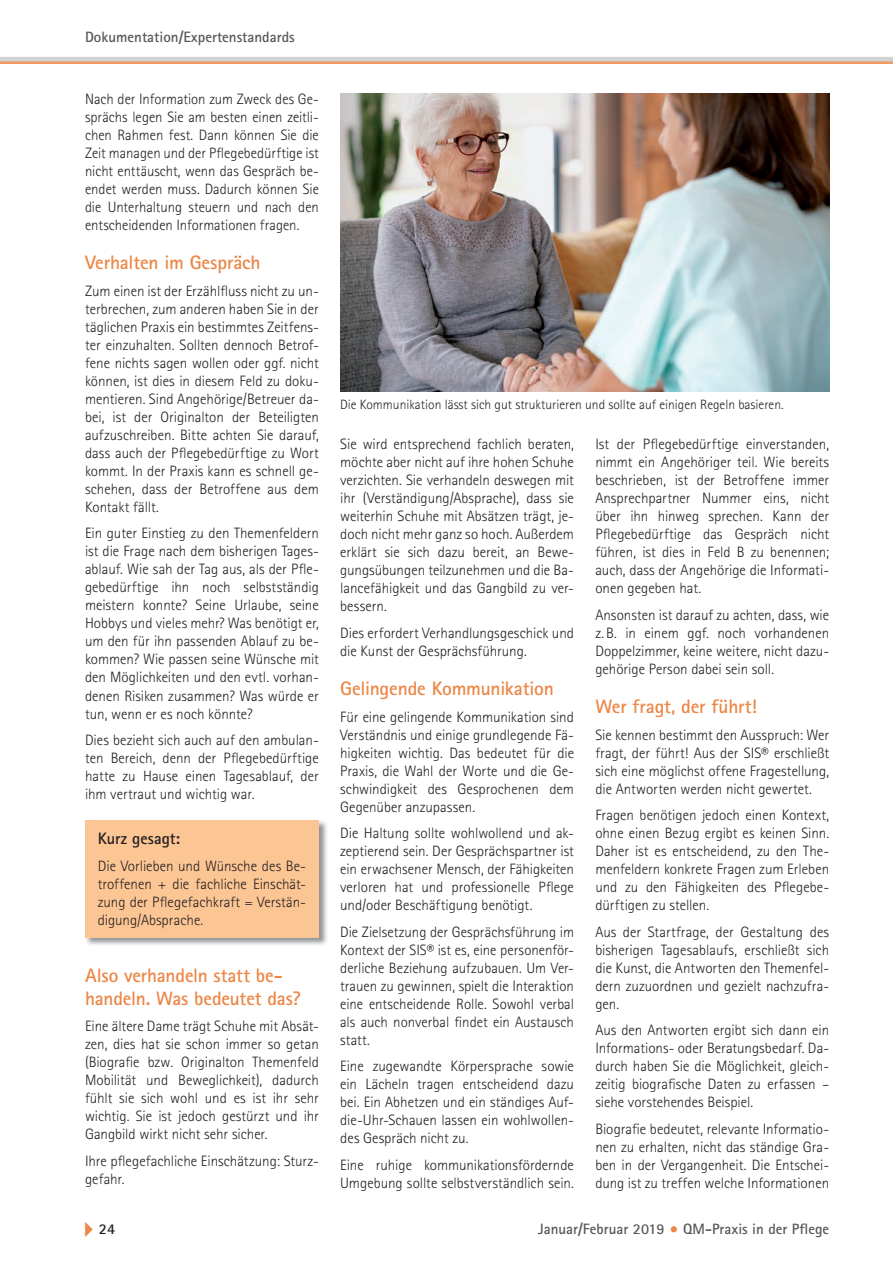
<style>
.page{position:relative;width:893px;height:1263px;background:#fff}
.page>*{position:absolute;margin:0;border:0;box-sizing:border-box;transform-origin:0 0}
.t1{font:700 19.5px/22.5px "Rotis Sans Serif Std";letter-spacing:-.01em;color:#eb8747}
.t2{font:700 16.5px "Rotis Sans Serif Std";letter-spacing:-.005em;color:#231f20}
.t3{font:300 15px/18px "Rotis Sans Serif Std";color:#231f20;text-align:justify}
.t4{font:700 15px "Rotis Sans Serif Std";color:#57585a}
.t5{font:700 15px "Rotis Sans Serif Std";color:#231f20}
.t6{font:300 13.5px "Rotis Sans Serif Std";color:#231f20}
.s1{color:#eb8747}
</style>
<div class="page">
<img style="left:0;top:61px;width:893px;height:3px">
<hr style="left:0;top:57px;width:893px;height:4px;background:#d1d2d4">
<img style="left:85px;top:821px;width:242px;height:124px">
<div style="left:85px;top:820px;width:234px;height:117px;background:#fcc594"></div>
<img style="left:340px;top:94px;width:489px;height:297px">
<p class="t4" style="left:85px;top:28px;width:211px">Dokumentation/Expertenstandards</p>
<p class="t3" style="left:85px;top:90px;width:235px">Nach der Information zum Zweck des Ge&shy;sprächs legen Sie am besten einen zeitli&shy;chen Rahmen fest. Dann können Sie die Zeit managen und der Pflegebedürftige ist nicht enttäuscht, wenn das Gespräch be&shy;endet werden muss. Dadurch können Sie die Unterhaltung steuern und nach den entscheidenden Informationen fragen.</p>
<p class="t1" style="left:85px;top:251px;width:177px">Verhalten im Gespräch</p>
<p class="t3" style="left:85px;top:282px;width:235px">Zum einen ist der Erzählfluss nicht zu un&shy;terbrechen, zum anderen haben Sie in der täglichen Praxis ein bestimmtes Zeitfens&shy;ter einzuhalten. Sollten dennoch Betrof&shy;fene nichts sagen wollen oder ggf. nicht können, ist dies in diesem Feld zu doku&shy;mentieren. Sind Angehörige/Betreuer da&shy;bei, ist der Originalton der Beteiligten aufzuschreiben. Bitte achten Sie darauf, dass auch der Pflegebedürftige zu Wort kommt. In der Praxis kann es schnell ge&shy;schehen, dass der Betroffene aus dem Kontakt fällt.</p>
<p class="t3" style="left:85px;top:524px;width:235px">Ein guter Einstieg zu den Themenfeldern ist die Frage nach dem bisherigen Tages&shy;ablauf. Wie sah der Tag aus, als der Pfle&shy;gebedürftige ihn noch selbstständig meistern konnte? Seine Urlaube, seine Hobbys und vieles mehr? Was benötigt er, um den für ihn passenden Ablauf zu be&shy;kommen? Wie passen seine Wünsche mit den Möglichkeiten und den evtl. vorhan&shy;denen Risiken zusammen? Was würde er tun, wenn er es noch könnte?</p>
<p class="t3" style="left:85px;top:731px;width:235px">Dies bezieht sich auch auf den ambulan&shy;ten Bereich, denn der Pflegebedürftige hatte zu Hause einen Tagesablauf, der ihm vertraut und wichtig war.</p>
<p class="t2" style="left:98px;top:828px;width:84px">Kurz gesagt:</p>
<p class="t3" style="left:98px;top:856px;width:210px">Die Vorlieben und Wünsche des Be&shy;troffenen + die fachliche Einschät&shy;zung der Pflegefachkraft = Verstän&shy;digung/Absprache.</p>
<p class="t1" style="left:85px;top:964px;width:217px">Also verhandeln statt be&shy;handeln. Was bedeutet das?</p>
<p class="t3" style="left:85px;top:1017px;width:235px">Eine ältere Dame trägt Schuhe mit Absät&shy;zen, dies hat sie schon immer so getan (Biografie bzw. Originalton Themenfeld Mobilität und Beweglichkeit), dadurch fühlt sie sich wohl und es ist ihr sehr wichtig. Sie ist jedoch gestürzt und ihr Gangbild wirkt nicht sehr sicher.</p>
<p class="t3" style="left:85px;top:1152px;width:235px">Ihre pflegefachliche Einschätzung: Sturz&shy;gefahr.</p>
<p class="t6" style="left:340px;top:397px;width:445px">Die Kommunikation lässt sich gut strukturieren und sollte auf einigen Regeln basieren.</p>
<p class="t3" style="left:340px;top:435px;width:235px">Sie wird entsprechend fachlich beraten, möchte aber nicht auf ihre hohen Schuhe verzichten. Sie verhandeln deswegen mit ihr (Verständigung/Absprache), dass sie weiterhin Schuhe mit Absätzen trägt, je&shy;doch nicht mehr ganz so hoch. Außerdem erklärt sie sich dazu bereit, an Bewe&shy;gungsübungen teilzunehmen und die Ba&shy;lancefähigkeit und das Gangbild zu ver&shy;bessern.</p>
<p class="t3" style="left:340px;top:624px;width:235px">Dies erfordert Verhandlungsgeschick und die Kunst der Gesprächsführung.</p>
<p class="t1" style="left:340px;top:677px;width:215px">Gelingende Kommunikation</p>
<p class="t3" style="left:340px;top:708px;width:235px">Für eine gelingende Kommunikation sind Verständnis und einige grundlegende Fä&shy;higkeiten wichtig. Das bedeutet für die Praxis, die Wahl der Worte und die Ge&shy;schwindigkeit des Gesprochenen dem Gegenüber anzupassen.</p>
<p class="t3" style="left:340px;top:824px;width:235px">Die Haltung sollte wohlwollend und ak&shy;zeptierend sein. Der Gesprächspartner ist ein erwachsener Mensch, der Fähigkeiten verloren hat und professionelle Pflege und/oder Beschäftigung benötigt.</p>
<p class="t3" style="left:340px;top:923px;width:235px">Die Zielsetzung der Gesprächsführung im Kontext der SIS® ist es, eine personenför&shy;derliche Beziehung aufzubauen. Um Ver&shy;trauen zu gewinnen, spielt die Interaktion eine entscheidende Rolle. Sowohl verbal als auch nonverbal findet ein Austausch statt.</p>
<p class="t3" style="left:340px;top:1057px;width:235px">Eine zugewandte Körpersprache sowie ein Lächeln tragen entscheidend dazu bei. Ein Abhetzen und ein ständiges Auf&shy;die-Uhr-Schauen lassen ein wohlwollen&shy;des Gespräch nicht zu.</p>
<p class="t3" style="left:340px;top:1156px;width:235px">Eine ruhige kommunikationsfördernde<br>Umgebung sollte selbstverständlich sein.</p>
<p class="t3" style="left:595px;top:435px;width:235px">Ist der Pflegebedürftige einverstanden, nimmt ein Angehöriger teil. Wie bereits beschrieben, ist der Betroffene immer Ansprechpartner Nummer eins, nicht über ihn hinweg sprechen. Kann der Pflege bedürftige das Gespräch nicht führen, ist dies in Feld B zu benennen; auch, dass der Angehörige die Informati&shy;onen gegeben hat.</p>
<p class="t3" style="left:595px;top:606px;width:235px">Ansonsten ist darauf zu achten, dass, wie z. B. in einem ggf. noch vorhandenen Doppelzimmer, keine weitere, nicht dazu&shy;gehörige Person dabei sein soll.</p>
<p class="t1" style="left:595px;top:695px;width:163px">Wer fragt, der führt!</p>
<p class="t3" style="left:595px;top:726px;width:235px">Sie kennen bestimmt den Ausspruch: Wer fragt, der führt! Aus der SIS® erschließt sich eine möglichst offene Fragestellung, die Antworten werden nicht gewertet.</p>
<p class="t3" style="left:595px;top:806px;width:235px">Fragen benötigen jedoch einen Kontext, ohne einen Bezug ergibt es keinen Sinn.<br>Daher ist es entscheidend, zu den The&shy;menfeldern konkrete Fragen zum Erleben und zu den Fähigkeiten des Pflegebe&shy;dürftigen zu stellen.</p>
<p class="t3" style="left:595px;top:923px;width:235px">Aus der Startfrage, der Gestaltung des bisherigen Tagesablaufs, erschließt sich die Kunst, die Antworten den Themenfel&shy;dern zuzuordnen und gezielt nachzufra&shy;gen.</p>
<p class="t3" style="left:595px;top:1021px;width:235px">Aus den Antworten ergibt sich dann ein Informations- oder Beratungsbedarf. Da&shy;durch haben Sie die Möglichkeit, gleich&shy;zeitig biografische Daten zu erfassen – siehe vorstehendes Beispiel.</p>
<p class="t3" style="left:595px;top:1120px;width:235px">Biografie bedeutet, relevante Informatio&shy;nen zu erhalten, nicht das ständige Gra&shy;ben in der Vergangenheit. Die Entschei&shy;dung ist zu treffen welche Informationen</p>
<p class="t5" style="left:99px;top:1220px;width:18px">24</p>
<p class="t4" style="left:538px;top:1220px;width:292px">Januar/Februar 2019 <span class="s1">•</span> QM-Praxis in der Pflege</p>
</div>
